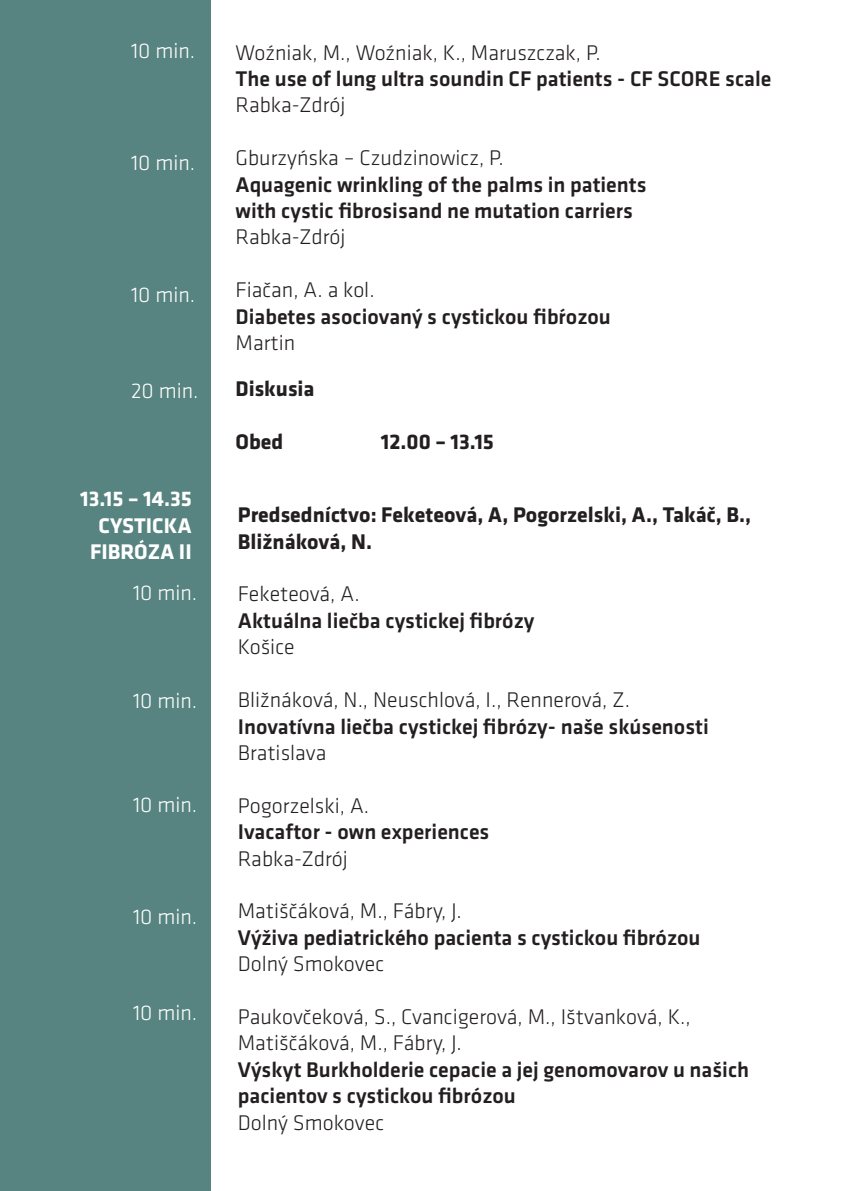
<style>
.page{position:relative;width:842px;height:1191px;background:#fff}
.page>*{position:absolute;margin:0;border:0;box-sizing:border-box;transform-origin:0 0}
.t1{font:500 22px/26.4px "Klavika";color:#231f20}
.t2{font:300 22px/26.4px "Klavika";color:#231f20}
.t3{font:700 22px/26.4px "Klavika";color:#231f20}
.t4{font:300 22px "Klavika";color:#fff}
.t5{font:700 22px/26.4px "Klavika";color:#fff;text-align:right}
</style>
<div class="page">
<div style="left:0;top:0;width:211px;height:1191px;background:#578480"></div>
<p class="t4" style="left:131px;top:39px;width:66px">10 min.</p>
<p class="t4" style="left:131px;top:151px;width:66px">10 min.</p>
<p class="t4" style="left:131px;top:283px;width:66px">10 min.</p>
<p class="t4" style="left:131px;top:379px;width:69px">20 min.</p>
<p class="t5" style="left:80px;top:486px;width:113px">13.15 – 14.35<br>CYSTICKA<br>FIBRÓZA II</p>
<p class="t4" style="left:133px;top:580px;width:66px">10 min.</p>
<p class="t4" style="left:133px;top:688px;width:66px">10 min.</p>
<p class="t4" style="left:133px;top:792px;width:66px">10 min.</p>
<p class="t4" style="left:133px;top:904px;width:66px">10 min.</p>
<p class="t4" style="left:133px;top:1000px;width:66px">10 min.</p>
<p class="t2" style="left:236px;top:39px;width:367px">Woźniak, M., Woźniak, K., Maruszczak, P.</p>
<p class="t1" style="left:236px;top:66px;width:537px">The use of lung ultra soundin CF patients - CF SCORE scale</p>
<p class="t2" style="left:236px;top:92px;width:111px">Rabka-Zdrój</p>
<p class="t2" style="left:236px;top:145px;width:270px">Gburzyńska – Czudzinowicz, P.</p>
<p class="t1" style="left:236px;top:171px;width:412px">Aquagenic wrinkling of the palms in patients with cystic fibrosisand ne mutation carriers</p>
<p class="t2" style="left:236px;top:224px;width:111px">Rabka-Zdrój</p>
<p class="t2" style="left:236px;top:277px;width:141px">Fiačan, A. a kol.</p>
<p class="t1" style="left:236px;top:303px;width:377px">Diabetes asociovaný s cystickou fibŕozou</p>
<p class="t2" style="left:236px;top:330px;width:61px">Martin</p>
<p class="t3" style="left:236px;top:376px;width:81px">Diskusia</p>
<p class="t3" style="left:236px;top:429px;width:49px">Obed</p>
<p class="t3" style="left:381px;top:429px;width:114px">12.00 – 13.15</p>
<p class="t3" style="left:238px;top:502px;width:515px">Predsedníctvo: Feketeová, A, Pogorzelski, A., Takáč, B.,<br>Bližnáková, N.</p>
<p class="t2" style="left:238px;top:581px;width:123px">Feketeová, A.</p>
<p class="t1" style="left:238px;top:608px;width:298px">Aktuálna liečba cystickej fibrózy</p>
<p class="t2" style="left:238px;top:634px;width:58px">Košice</p>
<p class="t2" style="left:238px;top:687px;width:394px">Bližnáková, N., Neuschlová, I., Rennerová, Z.</p>
<p class="t1" style="left:238px;top:713px;width:472px">Inovatívna liečba cystickej fibrózy- naše skúsenosti</p>
<p class="t2" style="left:238px;top:740px;width:90px">Bratislava</p>
<p class="t2" style="left:238px;top:792px;width:133px">Pogorzelski, A.</p>
<p class="t1" style="left:238px;top:819px;width:253px">Ivacaftor - own experiences</p>
<p class="t2" style="left:238px;top:845px;width:111px">Rabka-Zdrój</p>
<p class="t2" style="left:238px;top:898px;width:226px">Matiščáková, M., Fábry, J.</p>
<p class="t1" style="left:238px;top:924px;width:464px">Výživa pediatrického pacienta s cystickou fibrózou</p>
<p class="t2" style="left:238px;top:951px;width:148px">Dolný Smokovec</p>
<p class="t2" style="left:238px;top:1004px;width:454px">Paukovčeková, S., Cvancigerová, M., Ištvanková, K.,<br>Matiščáková, M., Fábry, J.</p>
<p class="t1" style="left:238px;top:1056px;width:513px">Výskyt Burkholderie cepacie a jej genomovarov u našich pacientov s cystickou fibrózou</p>
<p class="t2" style="left:238px;top:1109px;width:148px">Dolný Smokovec</p>
</div>
